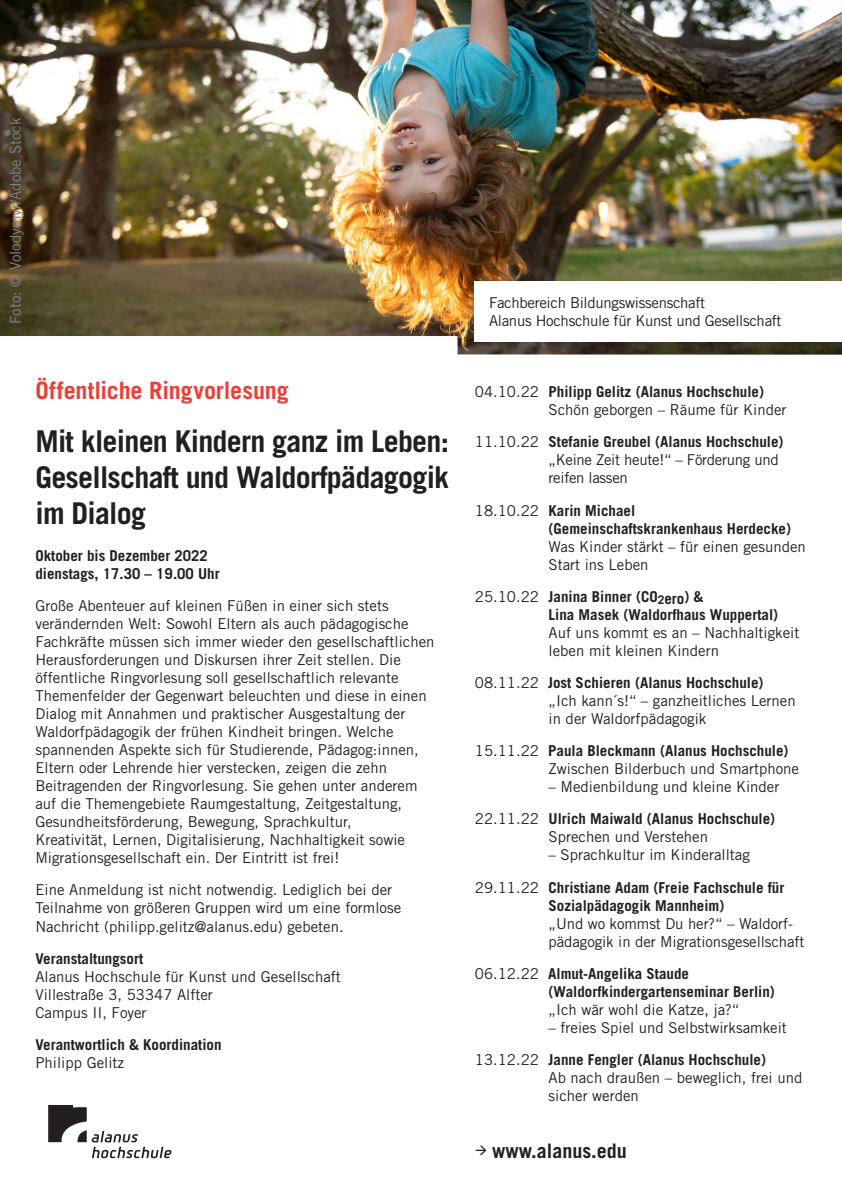
<style>
.page{position:relative;width:842px;height:1191px;background:#fff}
.page>*{position:absolute;margin:0;border:0;box-sizing:border-box;transform-origin:0 0}
.t1{font:700 30px/36px "Trade Gothic LT Std";letter-spacing:-.025em;color:#231f20}
.t2{font:700 24px "Trade Gothic LT Std";letter-spacing:-.005em;color:#ee3e35}
.Programmtext{font:700 20px "Trade Gothic LT Std";color:#231f20}
.Fließtext{font:15px/18px "Trade Gothic LT Std";color:#231f20}
.Programm{font:700 15px/18px "Trade Gothic LT Std";color:#231f20}
.Programmtext-2{font:15px/18px "Trade Gothic LT Std";color:#231f20}
.Fließtext-2{font:15px "Trade Gothic LT Std";letter-spacing:-.02em;color:#231f20}
.Programm-2{font:15px "Trade Gothic LT Std";color:#231f20}
.Programmtext-3{font:15px/18px "Trade Gothic LT Std";letter-spacing:-.02em;color:#231f20}
.Programmtext-4{font:15px "Trade Gothic LT Std";color:#808285}
.s1{font-weight:700}
.s2{font-weight:400}
</style>
<div class="page">
<img style="left:0;top:0;width:842px;height:336px">
<svg style="left:457px;top:336px;width:385px;height:19px;background:#423c2c"></svg>
<svg style="left:48px;top:1105px;width:123px;height:53px"></svg>
<div style="left:475px;top:281px;width:367px;height:61px;background:#fff"></div>
<p class="Programmtext-4" style="left:6px;top:324px;width:208px;rotate:-90deg">Foto: © Volodymyr/Adobe Stock</p>
<p class="t2" style="left:35px;top:375px;width:255px">Öffentliche Ringvorlesung</p>
<p class="t1" style="left:35px;top:422px;width:415px">Mit kleinen Kindern ganz im Leben:</p>
<p class="t1" style="left:35px;top:458px;width:415px">Gesellschaft und Waldorfpädagogik im Dialog</p>
<p class="Programm" style="left:35px;top:546px;width:186px">Oktober bis Dezember 2022 dienstags, 17.30 – 19.00 Uhr</p>
<p class="Fließtext" style="left:35px;top:596px;width:401px">Große Abenteuer auf kleinen Füßen in einer sich stets verändernden Welt: Sowohl Eltern als auch pädagogische Fachkräfte müssen sich immer wieder den gesellschaftlichen Herausforderungen und Diskursen ihrer Zeit stellen. Die öffentliche Ringvorlesung soll gesellschaftlich relevante Themenfelder der Gegenwart beleuchten und diese in einen Dialog mit Annahmen und praktischer Ausgestaltung der Waldorfpädagogik der frühen Kindheit bringen. Welche spannenden Aspekte sich für Studierende, Pädagog:innen, Eltern oder Lehrende hier verstecken, zeigen die zehn Beitragenden der Ringvorlesung. Sie gehen unter anderem auf die Themengebiete Raumgestaltung, Zeitgestaltung, Gesundheitsförderung, Bewegung, Sprachkultur,<br>Kreativität, Lernen, Digitalisierung, Nachhaltigkeit sowie Migrationsgesellschaft ein. Der Eintritt ist frei!</p>
<p class="Fließtext" style="left:35px;top:881px;width:367px">Eine Anmeldung ist nicht notwendig. Lediglich bei der<br>Teilnahme von größeren Gruppen wird um eine formlose<br>Nachricht (philipp.gelitz@alanus.edu) gebeten.</p>
<p class="Fließtext" style="left:35px;top:949px;width:307px"><span class="s1">Veranstaltungsort<br></span>Alanus Hochschule für Kunst und Gesellschaft</p>
<p class="Fließtext" style="left:35px;top:985px;width:179px">Villestraße 3, 53347 Alfter<br>Campus II, Foyer</p>
<p class="Programm" style="left:35px;top:1035px;width:188px">Verantwortlich &amp; Koordination<br><span class="s2">Philipp Gelitz</span></p>
<p class="Fließtext-2" style="left:489px;top:293px;width:218px">Fachbereich Bildungswissenschaft</p>
<p class="Fließtext-2" style="left:489px;top:311px;width:294px">Alanus Hochschule für Kunst und Gesellschaft</p>
<p class="Programm" style="left:475px;top:382px;width:291px"><span class="s2">04.10.22</span> Philipp Gelitz (Alanus Hochschule)</p>
<p class="Programmtext-2" style="left:549px;top:401px;width:239px">Schön geborgen – Räume für Kinder</p>
<p class="Programm" style="left:475px;top:433px;width:310px"><span class="s2">11.10.22</span> Stefanie Greubel (Alanus Hochschule)</p>
<p class="Programmtext-3" style="left:549px;top:451px;width:232px">„Keine Zeit heute!“ – Förderung und reifen lassen</p>
<p class="Programm" style="left:475px;top:501px;width:162px"><span class="s2">18.10.22</span> Karin Michael</p>
<p class="Programm" style="left:549px;top:519px;width:244px">(Gemeinschaftskrankenhaus Herdecke)</p>
<p class="Programmtext-2" style="left:549px;top:537px;width:259px">Was Kinder stärkt – für einen gesunden<br>Start ins Leben</p>
<p class="Programm" style="left:475px;top:587px;width:230px"><span class="s2">25.10.22</span> Janina Binner (CO<sub>2</sub>ero) &amp;</p>
<p class="Programm" style="left:549px;top:605px;width:231px">Lina Masek (Waldorfhaus Wuppertal)</p>
<p class="Programmtext-2" style="left:549px;top:623px;width:252px">Auf uns kommt es an – Nachhaltigkeit leben mit kleinen Kindern</p>
<p class="Programm" style="left:475px;top:673px;width:290px"><span class="s2">08.11.22</span> Jost Schieren (Alanus Hochschule)</p>
<p class="Programmtext-2" style="left:549px;top:691px;width:249px">„Ich kann´s!“ – ganzheitliches Lernen in der Waldorfpädagogik</p>
<p class="Programm" style="left:475px;top:741px;width:315px"><span class="s2">15.11.22</span> Paula Bleckmann (Alanus Hochschule)</p>
<p class="Programm-2" style="left:548px;top:760px;width:252px">Zwischen Bilderbuch und Smartphone</p>
<p class="Programm-2" style="left:548px;top:778px;width:232px">– Medienbildung und kleine Kinder</p>
<p class="Programm" style="left:475px;top:810px;width:302px"><span class="s2">22.11.22</span> Ulrich Maiwald (Alanus Hochschule)</p>
<p class="Programmtext-2" style="left:549px;top:828px;width:161px">Sprechen und Verstehen</p>
<p class="Programmtext-2" style="left:549px;top:846px;width:203px">– Sprachkultur im Kinderalltag</p>
<p class="Programm" style="left:475px;top:878px;width:311px"><span class="s2">29.11.22</span> Christiane Adam (Freie Fachschule für</p>
<p class="Programm" style="left:549px;top:896px;width:177px">Sozialpädagogik Mannheim)</p>
<p class="Programmtext-2" style="left:549px;top:914px;width:257px">„Und wo kommst Du her?“ – Waldorf&shy;pädagogik in der Migrationsgesellschaft</p>
<p class="Programm" style="left:475px;top:964px;width:216px"><span class="s2">06.12.22</span> Almut-Angelika Staude</p>
<p class="Programm" style="left:549px;top:982px;width:228px">(Waldorfkindergartenseminar Berlin)</p>
<p class="Programmtext-2" style="left:549px;top:1000px;width:192px">„Ich wär wohl die Katze, ja?“</p>
<p class="Programmtext-2" style="left:549px;top:1018px;width:240px">– freies Spiel und Selbstwirksamkeit</p>
<p class="Programm" style="left:475px;top:1050px;width:293px"><span class="s2">13.12.22</span> Janne Fengler (Alanus Hochschule)</p>
<p class="Programmtext-2" style="left:549px;top:1068px;width:255px">Ab nach draußen – beweglich, frei und sicher werden</p>
<p class="Programmtext" style="left:492px;top:1138px;width:136px">www.alanus.edu</p>
</div>
